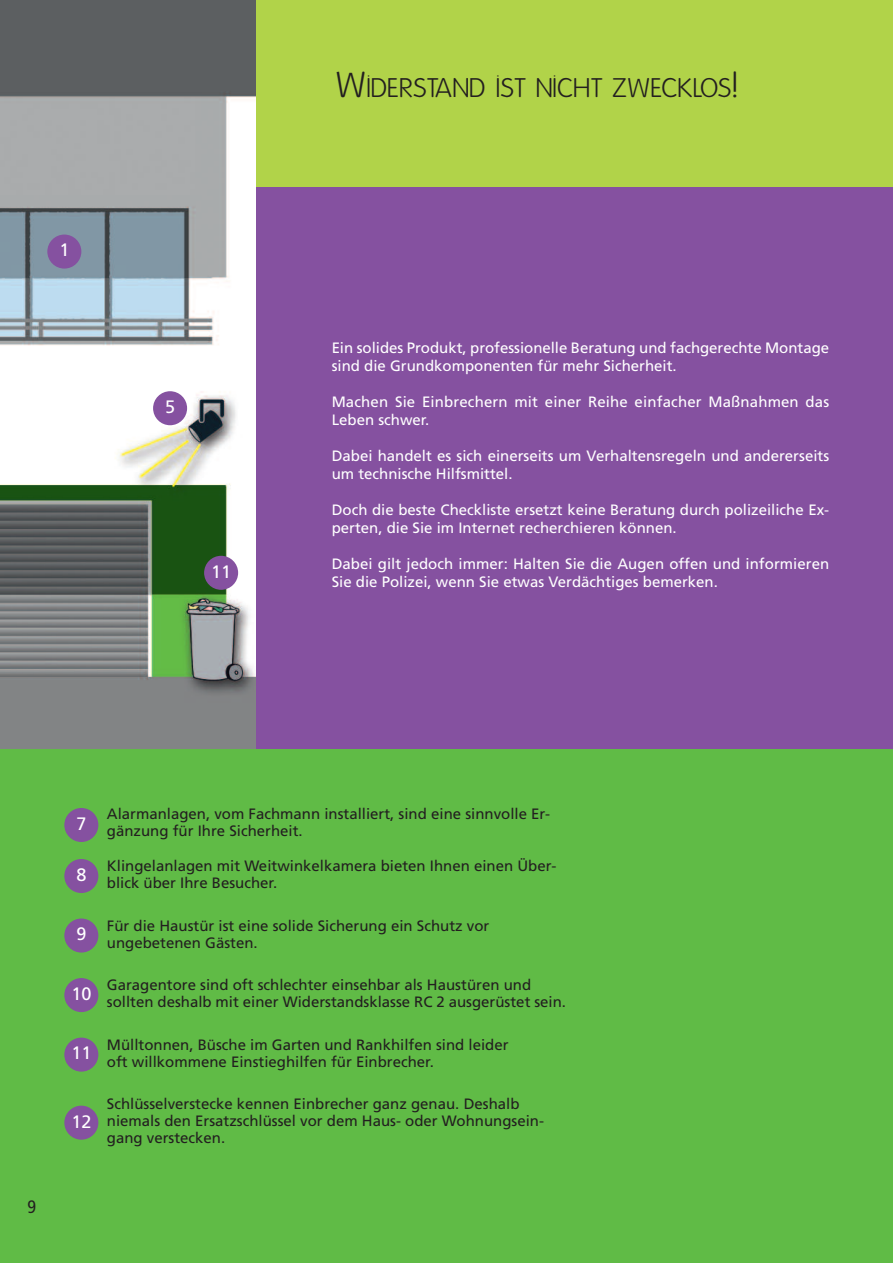
<style>
.page{position:relative;width:893px;height:1263px;background:#fff}
.page>*{position:absolute;margin:0;border:0;box-sizing:border-box;transform-origin:0 0}
.t1{font:300 27px "Folks";letter-spacing:-.03em;color:#231f20}
.t2{font:18px "Frutiger";color:#fff}
.t3{font:condensed 18px "Frutiger";color:#231f20}
.t4{font:15px/17px "Frutiger";color:#231f20}
.t5{font:15px/18px "Frutiger";color:#fff}
.s1{font-size:36px}
</style>
<div class="page">
<div style="left:0;top:748px;width:893px;height:515px;background:#60bb46"></div>
<div style="left:255px;top:0;width:638px;height:187px;background:#b1d349"></div>
<div style="left:255px;top:187px;width:638px;height:561px;background:#8551a0"></div>
<img style="left:0;top:0;width:255px;height:748px">
<div style="left:47px;top:235px;width:34px;height:34px;background:#8551a0;border-radius:50%"></div>
<div style="left:153px;top:391px;width:34px;height:34px;background:#8551a0;border-radius:50%"></div>
<div style="left:64px;top:808px;width:34px;height:34px;background:#8551a0;border-radius:50%"></div>
<div style="left:64px;top:859px;width:34px;height:34px;background:#8551a0;border-radius:50%"></div>
<div style="left:64px;top:918px;width:34px;height:34px;background:#8551a0;border-radius:50%"></div>
<div style="left:64px;top:978px;width:34px;height:34px;background:#8551a0;border-radius:50%"></div>
<div style="left:64px;top:1037px;width:34px;height:34px;background:#8551a0;border-radius:50%"></div>
<div style="left:64px;top:1106px;width:34px;height:34px;background:#8551a0;border-radius:50%"></div>
<div style="left:204px;top:556px;width:34px;height:34px;background:#8551a0;border-radius:50%"></div>
<p class="t2" style="left:59px;top:243px;width:12px">1</p>
<p class="t2" style="left:165px;top:400px;width:12px">5</p>
<p class="t2" style="left:211px;top:564px;width:22px">11</p>
<h1 class="t1" style="left:336px;top:74px;width:404px"><span class="s1">W</span>IDERSTAND IST NICHT ZWECKLOS<span class="s1">!</span></h1>
<p class="t5" style="left:332px;top:340px;width:499px">Ein solides Produkt, professionelle Beratung und fachgerechte Montage sind die Grundkomponenten für mehr Sicherheit.</p>
<p class="t5" style="left:332px;top:394px;width:499px">Machen Sie Einbrechern mit einer Reihe einfacher Maßnahmen das<br>Leben schwer.</p>
<p class="t5" style="left:332px;top:448px;width:499px">Dabei handelt es sich einerseits um Verhaltensregeln und andererseits um technische Hilfsmittel.</p>
<p class="t5" style="left:332px;top:502px;width:499px">Doch die beste Checkliste ersetzt keine Beratung durch polizeiliche Ex&shy;perten, die Sie im Internet recherchieren können.</p>
<p class="t5" style="left:332px;top:556px;width:499px">Dabei gilt jedoch immer: Halten Sie die Augen offen und informieren<br>Sie die Polizei, wenn Sie etwas Verdächtiges bemerken.</p>
<p class="t3" style="left:28px;top:1199px;width:10px">9</p>
<p class="t2" style="left:76px;top:816px;width:12px">7</p>
<p class="t2" style="left:76px;top:867px;width:12px">8</p>
<p class="t2" style="left:76px;top:927px;width:12px">9</p>
<p class="t2" style="left:71px;top:986px;width:22px">10</p>
<p class="t2" style="left:71px;top:1046px;width:22px">11</p>
<p class="t2" style="left:71px;top:1114px;width:22px">12</p>
<p class="t4" style="left:107px;top:807px;width:445px">Alarmanlagen, vom Fachmann installiert, sind eine sinnvolle Er&shy;gänzung für Ihre Sicherheit.</p>
<p class="t4" style="left:107px;top:859px;width:451px">Klingelanlagen mit Weitwinkelkamera bieten Ihnen einen Über&shy;blick über Ihre Besucher.</p>
<p class="t4" style="left:107px;top:918px;width:384px">Für die Haustür ist eine solide Sicherung ein Schutz vor ungebetenen Gästen.</p>
<p class="t4" style="left:107px;top:978px;width:461px">Garagentore sind oft schlechter einsehbar als Haustüren und sollten deshalb mit einer Widerstandsklasse RC 2 ausgerüstet sein.</p>
<p class="t4" style="left:107px;top:1037px;width:403px">Mülltonnen, Büsche im Garten und Rankhilfen sind leider oft willkommene Einstieghilfen für Einbrecher.</p>
<p class="t4" style="left:107px;top:1097px;width:439px">Schlüsselverstecke kennen Einbrecher ganz genau. Deshalb niemals den Ersatzschlüssel vor dem Haus- oder Wohnungsein&shy;gang verstecken.</p>
</div>
